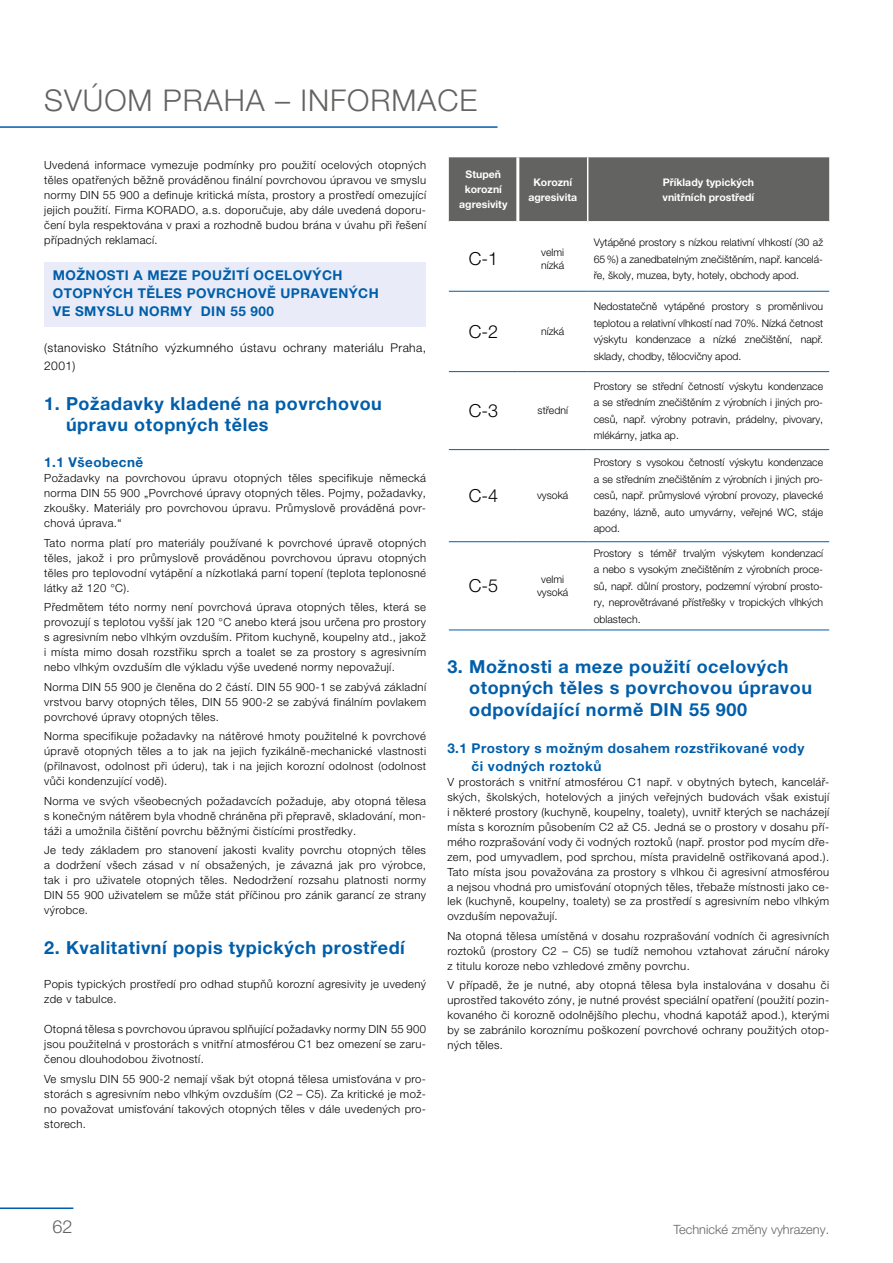
<style>
.page{position:relative;width:893px;height:1263px;background:#fff}
.page>*{position:absolute;margin:0;border:0;box-sizing:border-box;transform-origin:0 0}
.t1{font:300 30px "Helvetica Neue LT Pro";letter-spacing:.035em;color:#636362}
.t2{font:700 18px/21.6px "Helvetica Neue LT Pro";letter-spacing:.035em;color:#005eaa}
.t3{font:300 18px "Helvetica Neue LT Pro";color:#000}
.t4{font:300 18px "Helvetica Neue LT Pro";color:#636362}
.t5{font:700 13.5px/18px "Helvetica Neue LT Pro";letter-spacing:.035em;color:#005eaa}
.t6{font:300 12.75px "Helvetica Neue LT Pro";color:#636362}
.t7{font:300 12px/18px "Helvetica Neue LT Pro";letter-spacing:.035em;color:#000}
.t8{font:300 11.25px/15px "Helvetica Neue LT Pro";letter-spacing:.035em;color:#000;text-align:justify}
.t9{font:300 10.5px/16.5px "Helvetica Neue LT Pro";color:#000;text-align:justify}
.t10{font:700 10.5px/15px "Helvetica Neue LT Pro";color:#fff;text-align:center}
</style>
<div class="page">
<hr style="left:0;top:1207px;width:73px;height:2px;background:#005eaa">
<div style="left:44px;top:262px;width:382px;height:65px;background:#e9ecf8"></div>
<svg style="left:449px;top:290px;width:380px;height:253px"></svg>
<div style="left:449px;top:157px;width:380px;height:64px;background:#636362"></div>
<hr style="left:517px;top:227px;width:2px;height:64px;background:#fff">
<hr style="left:587px;top:227px;width:1px;height:64px;background:#fff">
<hr style="left:517px;top:292px;width:2px;height:79px;background:#fff">
<hr style="left:587px;top:292px;width:1px;height:79px;background:#fff">
<hr style="left:517px;top:372px;width:2px;height:77px;background:#fff">
<hr style="left:587px;top:372px;width:1px;height:77px;background:#fff">
<hr style="left:517px;top:450px;width:2px;height:91px;background:#fff">
<hr style="left:587px;top:450px;width:1px;height:91px;background:#fff">
<hr style="left:517px;top:542px;width:2px;height:87px;background:#fff">
<hr style="left:587px;top:542px;width:1px;height:87px;background:#fff">
<hr style="left:449px;top:291px;width:69px;height:1px;background:#005eaa">
<hr style="left:518px;top:291px;width:70px;height:1px;background:#005eaa">
<hr style="left:588px;top:291px;width:241px;height:1px;background:#005eaa">
<hr style="left:449px;top:371px;width:69px;height:1px;background:#005eaa">
<hr style="left:518px;top:371px;width:70px;height:1px;background:#005eaa">
<hr style="left:588px;top:371px;width:241px;height:1px;background:#005eaa">
<hr style="left:449px;top:449px;width:69px;height:1px;background:#005eaa">
<hr style="left:518px;top:449px;width:70px;height:1px;background:#005eaa">
<hr style="left:588px;top:449px;width:241px;height:1px;background:#005eaa">
<hr style="left:449px;top:541px;width:69px;height:1px;background:#005eaa">
<hr style="left:518px;top:541px;width:70px;height:1px;background:#005eaa">
<hr style="left:588px;top:541px;width:241px;height:1px;background:#005eaa">
<hr style="left:449px;top:629px;width:69px;height:1px;background:#005eaa">
<hr style="left:518px;top:629px;width:70px;height:1px;background:#005eaa">
<hr style="left:588px;top:629px;width:241px;height:1px;background:#005eaa">
<hr style="left:516px;top:157px;width:3px;height:64px;background:#fff">
<hr style="left:0;top:126px;width:498px;height:2px;background:#005eaa">
<h1 class="t1" style="left:44px;top:82px;width:435px">SVÚOM PRAHA – INFORMACE</h1>
<p class="t8" style="left:44px;top:157px;width:383px">Uvedená informace vymezuje podmínky pro použití ocelových otopných těles opatřených běžně prováděnou finální povrchovou úpravou ve smyslu normy DIN 55 900 a definuje kritická místa, prostory a prostředí omezující jejich použití. Firma KORADO, a.s. doporučuje, aby dále uvedená doporu&shy;čení byla respektována v praxi a rozhodně budou brána v úvahu při řešení případných reklamací.</p>
<p class="t5" style="left:53px;top:266px;width:327px">MOŽNOSTI A MEZE POUŽITÍ OCELOVÝCH<br>OTOPNÝCH TĚLES POVRCHOVĚ UPRAVENÝCH<br>VE SMYSLU NORMY DIN 55 900</p>
<p class="t7" style="left:44px;top:338px;width:383px">(stanovisko Státního výzkumného ústavu ochrany materiálu Praha,<br>2001)</p>
<h2 class="t2" style="left:66px;top:392px;width:317px;text-indent:-22px">1. Požadavky kladené na povrchovou úpravu otopných těles</h2>
<p class="t5" style="left:44px;top:453px;width:101px">1.1 Všeobecně</p>
<p class="t8" style="left:44px;top:471px;width:383px">Požadavky na povrchovou úpravu otopných těles specifikuje německá norma DIN 55 900 „Povrchové úpravy otopných těles. Pojmy, požadavky, zkoušky. Materiály pro povrchovou úpravu. Průmyslově prováděná povr&shy;chová úprava.“</p>
<p class="t8" style="left:44px;top:535px;width:383px">Tato norma platí pro materiály používané k povrchové úpravě otopných těles, jakož i pro průmyslově prováděnou povrchovou úpravu otopných těles pro teplovodní vytápění a nízkotlaká parní topení (teplota teplonosné látky až 120 °C).</p>
<p class="t8" style="left:44px;top:600px;width:383px">Předmětem této normy není povrchová úprava otopných těles, která se provozují s teplotou vyšší jak 120 °C anebo která jsou určena pro prostory s agresivním nebo vlhkým ovzduším. Přitom kuchyně, koupelny atd., jakož i místa mimo dosah rozstřiku sprch a toalet se za prostory s agresivním nebo vlhkým ovzduším dle výkladu výše uvedené normy nepovažují.</p>
<p class="t8" style="left:44px;top:679px;width:383px">Norma DIN 55 900 je členěna do 2 částí. DIN 55 900-1 se zabývá základní vrstvou barvy otopných těles, DIN 55 900-2 se zabývá finálním povlakem povrchové úpravy otopných těles.</p>
<p class="t8" style="left:44px;top:729px;width:383px">Norma specifikuje požadavky na nátěrové hmoty použitelné k povrchové úpravě otopných těles a to jak na jejich fyzikálně-mechanické vlastnosti (přilnavost, odolnost při úderu), tak i na jejich korozní odolnost (odolnost vůči kondenzující vodě).</p>
<p class="t8" style="left:44px;top:793px;width:383px">Norma ve svých všeobecných požadavcích požaduje, aby otopná tělesa s konečným nátěrem byla vhodně chráněna při přepravě, skladování, mon&shy;táži a umožnila čištění povrchu běžnými čistícími prostředky.</p>
<p class="t8" style="left:44px;top:843px;width:383px">Je tedy základem pro stanovení jakosti kvality povrchu otopných těles a dodržení všech zásad v ní obsažených, je závazná jak pro výrobce, tak i pro uživatele otopných těles. Nedodržení rozsahu platnosti normy DIN 55 900 uživatelem se může stát příčinou pro zánik garancí ze strany výrobce.</p>
<h2 class="t2" style="left:44px;top:936px;width:362px">2. Kvalitativní popis typických prostředí</h2>
<p class="t8" style="left:44px;top:976px;width:383px">Popis typických prostředí pro odhad stupňů korozní agresivity je uvedený zde v tabulce.</p>
<p class="t8" style="left:44px;top:1021px;width:383px">Otopná tělesa s povrchovou úpravou splňující požadavky normy DIN 55 900 jsou použitelná v prostorách s vnitřní atmosférou C1 bez omezení se zaru&shy;čenou dlouhodobou životností.</p>
<p class="t8" style="left:44px;top:1071px;width:383px">Ve smyslu DIN 55 900-2 nemají však být otopná tělesa umisťována v pro&shy;storách s agresivním nebo vlhkým ovzduším (C2 – C5). Za kritické je mož&shy;no považovat umisťování takových otopných těles v dále uvedených pro&shy;storech.</p>
<p class="t10" style="left:459px;top:167px;width:50px">Stupeň korozní agresivity</p>
<p class="t10" style="left:528px;top:174px;width:50px">Korozní agresivita</p>
<p class="t10" style="left:663px;top:174px;width:93px;text-align:left">Příklady typických vnitřních prostředí</p>
<h2 class="t3" style="left:469px;top:248px;width:31px">C-1</h2>
<p class="t9" style="left:541px;top:246px;width:25px;line-height:12.6px">velmi nízká</p>
<p class="t9" style="left:594px;top:234px;width:231px">Vytápěné prostory s nízkou relativní vlhkostí (30 až 65%) a zanedbatelným znečištěním, např. kancelá&shy;ře, školy, muzea, byty, hotely, obchody apod.</p>
<h2 class="t3" style="left:469px;top:320px;width:31px">C-2</h2>
<p class="t9" style="left:541px;top:323px;width:25px">nízká</p>
<h2 class="t3" style="left:469px;top:400px;width:31px">C-3</h2>
<p class="t9" style="left:538px;top:402px;width:32px">střední</p>
<h2 class="t3" style="left:469px;top:485px;width:31px">C-4</h2>
<p class="t9" style="left:537px;top:487px;width:33px">vysoká</p>
<h2 class="t3" style="left:469px;top:575px;width:31px">C-5</h2>
<p class="t9" style="left:537px;top:573px;width:33px;line-height:12.6px;text-align:center">velmi vysoká</p>
<p class="t9" style="left:594px;top:298px;width:231px">Nedostatečně vytápěné prostory s proměnlivou teplotou a relativní vlhkostí nad 70%. Nízká četnost výskytu kondenzace a nízké znečištění, např. sklady, chodby, tělocvičny apod.</p>
<p class="t9" style="left:594px;top:377px;width:231px">Prostory se střední četností výskytu kondenzace a se středním znečištěním z výrobních i jiných pro&shy;cesů, např. výrobny potravin, prádelny, pivovary, mlékárny, jatka ap.</p>
<p class="t9" style="left:594px;top:454px;width:231px">Prostory s vysokou četností výskytu kondenzace a se středním znečištěním z výrobních i jiných pro&shy;cesů, např. průmyslové výrobní provozy, plavecké bazény, lázně, auto umyvárny, veřejné WC, stáje apod.</p>
<p class="t9" style="left:594px;top:544px;width:231px">Prostory s téměř trvalým výskytem kondenzací a nebo s vysokým znečištěním z výrobních proce&shy;sů, např. důlní prostory, podzemní výrobní prosto&shy;ry, neprovětrávané přístřešky v tropických vlhkých oblastech.</p>
<h2 class="t2" style="left:469px;top:655px;width:344px;text-indent:-22px">3. Možnosti a meze použití ocelových otopných těles s povrchovou úpravou odpovídající normě DIN 55 900</h2>
<p class="t5" style="left:472px;top:738px;width:334px;text-indent:-24px">3.1 Prostory s možným dosahem rozstřikované vody či vodných roztoků</p>
<p class="t8" style="left:447px;top:774px;width:383px">V prostorách s vnitřní atmosférou C1 např. v obytných bytech, kancelář&shy;ských, školských, hotelových a jiných veřejných budovách však existují i některé prostory (kuchyně, koupelny, toalety), uvnitř kterých se nacházejí místa s korozním působením C2 až C5. Jedná se o prostory v dosahu pří&shy;mého rozprašování vody či vodných roztoků (např. prostor pod mycím dře&shy;zem, pod umyvadlem, pod sprchou, místa pravidelně ostřikovaná apod.).<br>Tato místa jsou považována za prostory s vlhkou či agresivní atmosférou a nejsou vhodná pro umisťování otopných těles, třebaže místnosti jako ce&shy;lek (kuchyně, koupelny, toalety) se za prostředí s agresivním nebo vlhkým ovzduším nepovažují.</p>
<p class="t8" style="left:447px;top:928px;width:383px">Na otopná tělesa umístěná v dosahu rozprašování vodních či agresivních roztoků (prostory C2 – C5) se tudíž nemohou vztahovat záruční nároky z titulu koroze nebo vzhledové změny povrchu.</p>
<p class="t8" style="left:447px;top:978px;width:383px">V případě, že je nutné, aby otopná tělesa byla instalována v dosahu či uprostřed takovéto zóny, je nutné provést speciální opatření (použití pozin&shy;kovaného či korozně odolnějšího plechu, vhodná kapotáž apod.), kterými by se zabránilo koroznímu poškození povrchové ochrany použitých otop&shy;ných těles.</p>
<h2 class="t4" style="left:52px;top:1216px;width:22px">62</h2>
<p class="t6" style="left:673px;top:1221px;width:157px">Technické změny vyhrazeny.</p>
</div>
